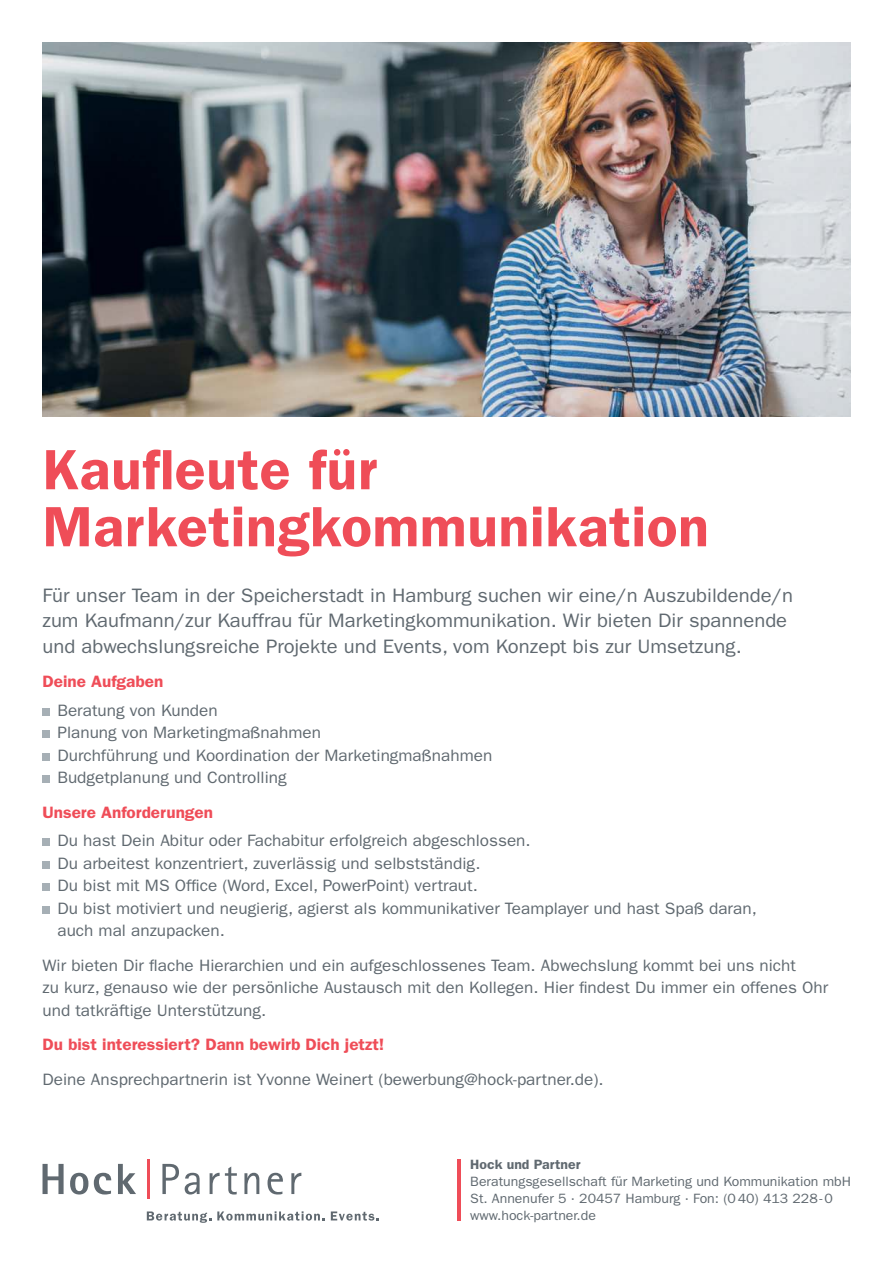
<style>
.page{position:relative;width:893px;height:1263px;background:#fff}
.page>*{position:absolute;margin:0;border:0;box-sizing:border-box;transform-origin:0 0}
.t1{font:600 57px/57px "Franklin Gothic LT";letter-spacing:.01em;color:#ef4d58}
.t2{font:19.5px/25.5px "Franklin Gothic LT";color:#606970;scale:1.04 1}
.t3{font:16.5px/22.5px "Franklin Gothic LT";color:#606970;scale:1.04 1}
.t4{font:600 16.5px "Franklin Gothic LT";color:#ef4d58;scale:1.04 1}
.t5{font:13.5px/17.2px "Franklin Gothic LT";color:#606970;scale:1.04 1}
.t6{font:600 13.5px "Franklin Gothic LT";color:#606970;scale:1.04 1}
</style>
<div class="page">
<img style="left:43px;top:43px;width:807px;height:374px">
<div style="left:43px;top:708px;width:7px;height:8px;background:#a6afb5"></div>
<div style="left:43px;top:731px;width:7px;height:7px;background:#a6afb5"></div>
<div style="left:43px;top:753px;width:7px;height:8px;background:#a6afb5"></div>
<div style="left:43px;top:776px;width:7px;height:7px;background:#a6afb5"></div>
<div style="left:43px;top:839px;width:7px;height:7px;background:#a6afb5"></div>
<div style="left:43px;top:861px;width:7px;height:8px;background:#a6afb5"></div>
<div style="left:43px;top:884px;width:7px;height:7px;background:#a6afb5"></div>
<div style="left:43px;top:906px;width:7px;height:8px;background:#a6afb5"></div>
<svg style="left:147px;top:1211px;width:64px;height:12px"></svg>
<svg style="left:217px;top:1211px;width:108px;height:9px"></svg>
<svg style="left:331px;top:1211px;width:48px;height:9px"></svg>
<svg style="left:43px;top:1164px;width:21px;height:30px"></svg>
<svg style="left:70px;top:1173px;width:18px;height:21px"></svg>
<svg style="left:94px;top:1173px;width:17px;height:21px"></svg>
<svg style="left:118px;top:1164px;width:18px;height:30px"></svg>
<hr style="left:147px;top:1159px;width:3px;height:39px;background:#ef4d58">
<svg style="left:162px;top:1164px;width:17px;height:30px"></svg>
<svg style="left:185px;top:1173px;width:15px;height:21px"></svg>
<svg style="left:210px;top:1166px;width:27px;height:28px"></svg>
<svg style="left:244px;top:1173px;width:15px;height:21px"></svg>
<svg style="left:268px;top:1173px;width:15px;height:21px"></svg>
<svg style="left:291px;top:1173px;width:10px;height:21px"></svg>
<hr style="left:457px;top:1159px;width:3px;height:61px;background:#ef4d58">
<h1 class="t1" style="left:43px;top:446px;width:668px">Kaufleute für<br>Marketingkommunikation</h1>
<p class="t2" style="left:43px;top:584px;width:723px">Für unser Team in der Speicherstadt in Hamburg suchen wir eine/n Auszubildende/n zum Kaufmann/zur Kauffrau für Marketingkommunikation. Wir bieten Dir spannende und abwechslungsreiche Projekte und Events, vom Konzept bis zur Umsetzung.</p>
<p class="t4" style="left:43px;top:676px;width:118px">Deine Aufgaben</p>
<p class="t3" style="left:57px;top:700px;width:420px">Beratung von Kunden<br>Planung von Marketingmaßnahmen<br>Durchführung und Koordination der Marketingmaßnahmen Budgetplanung und Controlling</p>
<p class="t4" style="left:43px;top:806px;width:166px">Unsere Anforderungen</p>
<p class="t3" style="left:57px;top:831px;width:674px">Du hast Dein Abitur oder Fachabitur erfolgreich abgeschlossen.<br>Du arbeitest konzentriert, zuverlässig und selbstständig.<br>Du bist mit MS Office (Word, Excel, PowerPoint) vertraut.<br>Du bist motiviert und neugierig, agierst als kommunikativer Teamplayer und hast Spaß daran, auch mal anzupacken.</p>
<p class="t3" style="left:43px;top:955px;width:757px">Wir bieten Dir flache Hierarchien und ein aufgeschlossenes Team. Abwechslung kommt bei uns nicht<br>zu kurz, genauso wie der persönliche Austausch mit den Kollegen. Hier findest Du immer ein offenes Ohr und tatkräftige Unterstützung.</p>
<p class="t4" style="left:43px;top:1039px;width:330px">Du bist interessiert? Dann bewirb Dich jetzt!</p>
<p class="t3" style="left:43px;top:1069px;width:541px">Deine Ansprechpartnerin ist Yvonne Weinert (bewerbung@hock-partner.de).</p>
<p class="t6" style="left:470px;top:1159px;width:107px">Hock und Partner</p>
<p class="t5" style="left:470px;top:1174px;width:368px">Beratungsgesellschaft für Marketing und Kommunikation mbH<br>St. Annenufer 5 · 20457 Hamburg · Fon: (0 40) 413 228 - 0 www.hock-partner.de</p>
</div>
